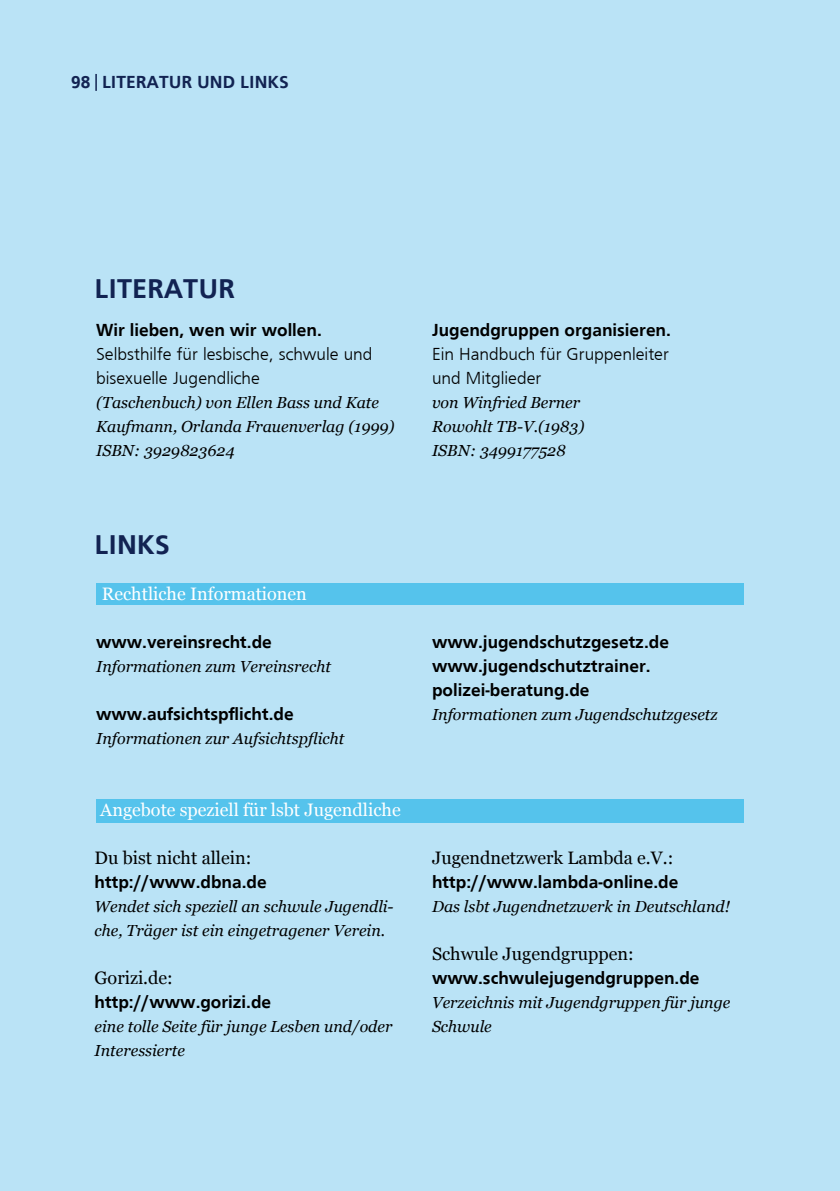
<style>
.page{position:relative;width:840px;height:1191px;background:#fff}
.page>*{position:absolute;margin:0;border:0;box-sizing:border-box;transform-origin:0 0}
.t1{font:700 28px "Frugal Sans";color:#122352}
.t2{font:700 18px/24px "Frugal Sans";color:#000}
.t3{font:300 18px/24px "Frugal Sans";color:#000}
.t4{font:18px "Georgia";color:#000}
.t5{font:18px "Georgia";color:#fff}
.t6{font:700 18px "Frugal Sans";color:#122352}
.t7{font:italic 16px/24px "Georgia";color:#000}
</style>
<div class="page">
<div style="left:0;top:0;width:839px;height:1191px;background:#bae3f6"></div>
<svg style="left:95px;top:74px;width:2px;height:17px"></svg>
<div style="left:96px;top:583px;width:647px;height:21px;background:#55c3ec"></div>
<div style="left:96px;top:799px;width:647px;height:24px;background:#55c3ec"></div>
<p class="t6" style="left:71px;top:72px;width:207px">98 literatur und links</p>
<h1 class="t1" style="left:94px;top:272px;width:142px">literatur</h1>
<p class="t2" style="left:96px;top:318px;width:227px">Wir lieben, wen wir wollen.</p>
<p class="t3" style="left:96px;top:342px;width:278px">Selbsthilfe für lesbische, schwule und bisexuelle Jugendliche</p>
<p class="t7" style="left:96px;top:390px;width:300px">(Taschenbuch) von Ellen Bass und Kate<br>Kaufmann, Orlanda Frauenverlag (1999)<br>ISBN: 3929823624</p>
<h1 class="t1" style="left:94px;top:528px;width:59px">links</h1>
<p class="t5" style="left:102px;top:584px;width:206px">Rechtliche Informationen</p>
<p class="t2" style="left:96px;top:630px;width:177px">www.vereinsrecht.de</p>
<p class="t7" style="left:96px;top:654px;width:236px">Informationen zum Vereinsrecht</p>
<p class="t2" style="left:96px;top:702px;width:199px">www.aufsichtspflicht.de</p>
<p class="t7" style="left:96px;top:726px;width:249px">Informationen zur Aufsichtspflicht</p>
<p class="t5" style="left:100px;top:800px;width:302px">Angebote speziell für lsbt Jugendliche</p>
<p class="t4" style="left:94px;top:848px;width:158px">Du bist nicht allein:</p>
<p class="t2" style="left:94px;top:870px;width:174px">http://www.dbna.de</p>
<p class="t7" style="left:94px;top:894px;width:300px">Wendet sich speziell an schwule Jugendli&shy;che, Träger ist ein eingetragener Verein.</p>
<p class="t4" style="left:94px;top:968px;width:80px">Gorizi.de:</p>
<p class="t2" style="left:94px;top:990px;width:178px">http://www.gorizi.de</p>
<p class="t7" style="left:94px;top:1014px;width:299px">eine tolle Seite für junge Lesben und/oder<br>Interessierte</p>
<p class="t2" style="left:432px;top:318px;width:240px">Jugendgruppen organisieren.</p>
<p class="t3" style="left:432px;top:342px;width:238px">Ein Handbuch für Gruppenleiter und Mitglieder</p>
<p class="t7" style="left:432px;top:390px;width:154px">von Winfried Berner<br>Rowohlt TB-V.(1983)<br>ISBN: 3499177528</p>
<p class="t2" style="left:432px;top:630px;width:238px">www.jugendschutzgesetz.de www.jugendschutztrainer. polizei-beratung.de</p>
<p class="t7" style="left:432px;top:702px;width:287px">Informationen zum Jugendschutzgesetz</p>
<p class="t4" style="left:432px;top:848px;width:243px">Jugendnetzwerk Lambda e.V.:</p>
<p class="t2" style="left:432px;top:870px;width:248px">http://www.lambda-online.de</p>
<p class="t7" style="left:432px;top:894px;width:299px">Das lsbt Jugendnetzwerk in Deutschland!</p>
<p class="t4" style="left:432px;top:944px;width:203px">Schwule Jugendgruppen:</p>
<p class="t2" style="left:432px;top:966px;width:269px">www.schwulejugendgruppen.de</p>
<p class="t7" style="left:432px;top:990px;width:300px">Verzeichnis mit Jugendgruppen für junge<br>Schwule</p>
</div>
